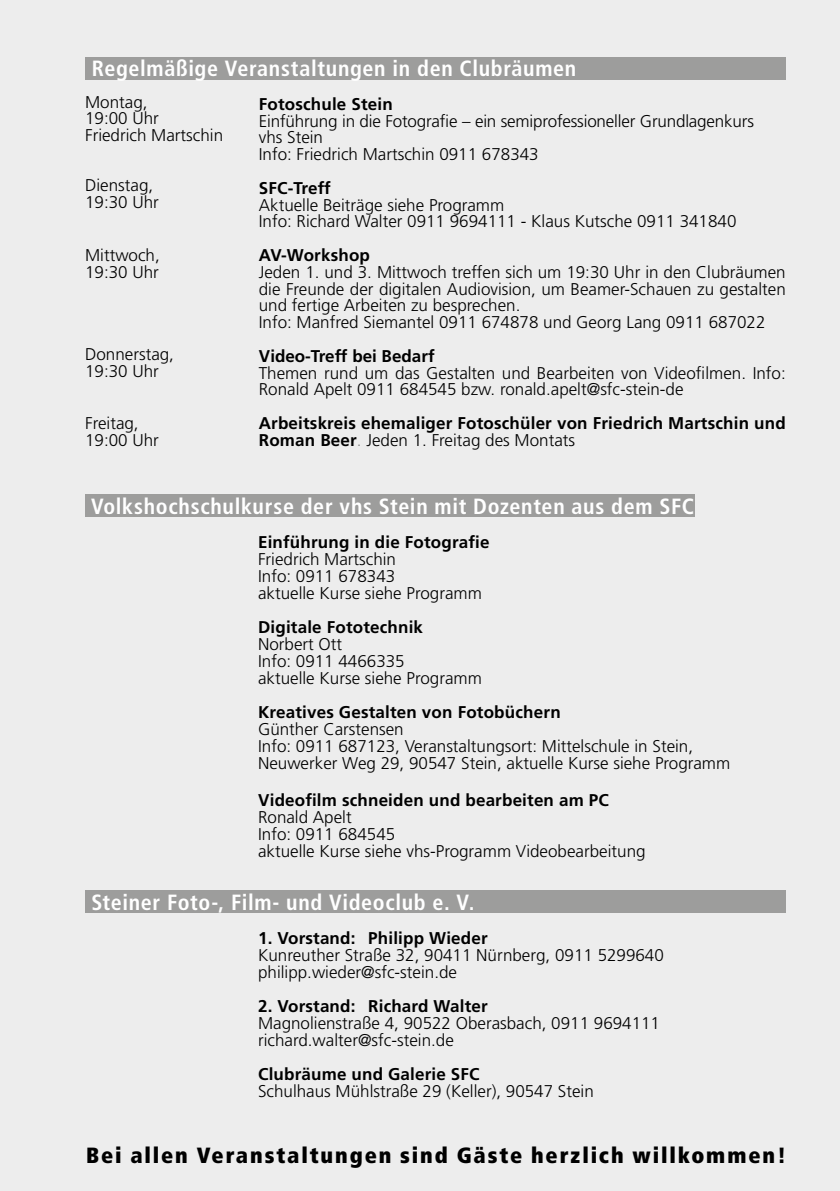
<style>
.page{position:relative;width:840px;height:1191px;background:#fff}
.page>*{position:absolute;margin:0;border:0;box-sizing:border-box;transform-origin:0 0}
.t1{font:700 condensed 22px "Frutiger";letter-spacing:.03em;color:#fff}
.t2{font:900 condensed 22px "Frutiger";letter-spacing:.085em;color:#000}
.t3{font:300 17px/16.8px "Frutiger";color:#000}
.t4{font:700 17px/16.8px "Frutiger";letter-spacing:.01em;color:#000}
.t5{font:condensed 16px "Frutiger";color:#000}
.s1{font-weight:300;color:#878787}
.s2{font-weight:300}
.s3{font-weight:900}
</style>
<div class="page">
<div style="left:0;top:0;width:839px;height:1191px;background:#ededed"></div>
<div style="left:85px;top:57px;width:700px;height:22px;background:#9d9d9c"></div>
<div style="left:85px;top:494px;width:609px;height:23px;background:#9d9d9c"></div>
<div style="left:85px;top:890px;width:700px;height:23px;background:#9d9d9c"></div>
<p class="t1" style="left:92px;top:55px;width:486px">Regelmäßige Veranstaltungen in den Clubräumen</p>
<p class="t3" style="left:85px;top:93px;width:139px">Montag,<br>19:00 Uhr<br>Friedrich Martschin</p>
<p class="t4" style="left:259px;top:95px;width:135px">Fotoschule Stein</p>
<p class="t3" style="left:259px;top:112px;width:496px">Einführung in die Fotografie – ein semiprofessioneller Grundlagenkurs vhs Stein<br>Info: Friedrich Martschin 0911 678343</p>
<p class="t4" style="left:259px;top:179px;width:73px">SFC-Treff</p>
<p class="t3" style="left:259px;top:196px;width:479px">Aktuelle Beiträge siehe Programm<br>Info: Richard Walter 0911 9694111 - Klaus Kutsche 0911 341840</p>
<p class="t4" style="left:259px;top:246px;width:113px">AV-Workshop</p>
<p class="t3" style="left:259px;top:263px;width:528px">Jeden 1. und 3. Mittwoch treffen sich um 19:30 Uhr in den Clubräumen die Freunde der digitalen Audiovision, um Beamer-Schauen zu gestalten und fertige Arbeiten zu besprechen.<br>Info: Manfred Siemantel 0911 674878 und Georg Lang 0911 687022</p>
<p class="t4" style="left:259px;top:347px;width:177px">Video-Treff bei Bedarf</p>
<p class="t3" style="left:259px;top:364px;width:528px">Themen rund um das Gestalten und Bearbeiten von Videofilmen. Info:<br>Ronald Apelt 0911 684545 bzw. ronald.apelt@sfc-stein-de</p>
<p class="t4" style="left:259px;top:414px;width:528px">Arbeitskreis ehemaliger Fotoschüler von Friedrich Martschin und<br>Roman Beer<span class="s1">.</span> <span class="s2">Jeden 1. Freitag des Montats</span></p>
<p class="t3" style="left:85px;top:176px;width:75px">Dienstag,<br>19:30 Uhr</p>
<p class="t3" style="left:85px;top:247px;width:76px">Mittwoch,<br>19:30 Uhr</p>
<p class="t3" style="left:85px;top:345px;width:90px">Donnerstag,<br>19:30 Uhr</p>
<p class="t3" style="left:85px;top:414px;width:75px">Freitag,<br>19:00 Uhr</p>
<p class="t1" style="left:91px;top:493px;width:604px">Volkshochschulkurse der vhs Stein mit Dozenten aus dem SFC</p>
<p class="t4" style="left:258px;top:533px;width:233px">Einführung in die Fotografie</p>
<p class="t3" style="left:258px;top:550px;width:225px">Friedrich Martschin<br>Info: 0911 678343<br>aktuelle Kurse siehe Programm</p>
<p class="t4" style="left:258px;top:618px;width:166px">Digitale Fototechnik</p>
<p class="t3" style="left:258px;top:635px;width:225px">Norbert Ott<br>Info: 0911 4466335<br>aktuelle Kurse siehe Programm</p>
<p class="t4" style="left:258px;top:703px;width:304px">Kreatives Gestalten von Fotobüchern</p>
<p class="t3" style="left:258px;top:720px;width:473px">Günther Carstensen<br>Info: 0911 687123, Veranstaltungsort: Mittelschule in Stein,<br>Neuwerker Weg 29, 90547 Stein, aktuelle Kurse siehe Programm</p>
<p class="t4" style="left:258px;top:791px;width:352px">Videofilm schneiden und bearbeiten am PC</p>
<p class="t3" style="left:258px;top:808px;width:389px">Ronald Apelt<br>Info: 0911 684545<br>aktuelle Kurse siehe vhs-Programm Videobearbeitung</p>
<p class="t1" style="left:91px;top:889px;width:384px">Steiner Foto-, Film- und Videoclub e. V.</p>
<p class="t4" style="left:258px;top:929px;width:231px">1. Vorstand: Philipp Wieder</p>
<p class="t3" style="left:258px;top:946px;width:407px">Kunreuther Straße 32, 90411 Nürnberg, 0911 5299640 philipp.wieder@sfc-stein.de</p>
<p class="t4" style="left:258px;top:997px;width:231px">2. Vorstand: Richard Walter</p>
<p class="t3" style="left:258px;top:1014px;width:403px">Magnolienstraße 4, 90522 Oberasbach, 0911 9694111 richard.walter@sfc-stein.de</p>
<p class="t4" style="left:258px;top:1065px;width:223px">Clubräume und Galerie SFC</p>
<p class="t3" style="left:258px;top:1082px;width:337px">Schulhaus Mühlstraße 29 (Keller), 90547 Stein</p>
<p class="t2" style="left:86px;top:1141px;width:701px">Bei allen Veranstaltungen sind Gäste herzlich willkommen!</p>
<p class="t5" style="left:85px;top:1147px;width:146px"><span class="s3">16</span> | SFC Aktuell 2-2019</p>
</div>
